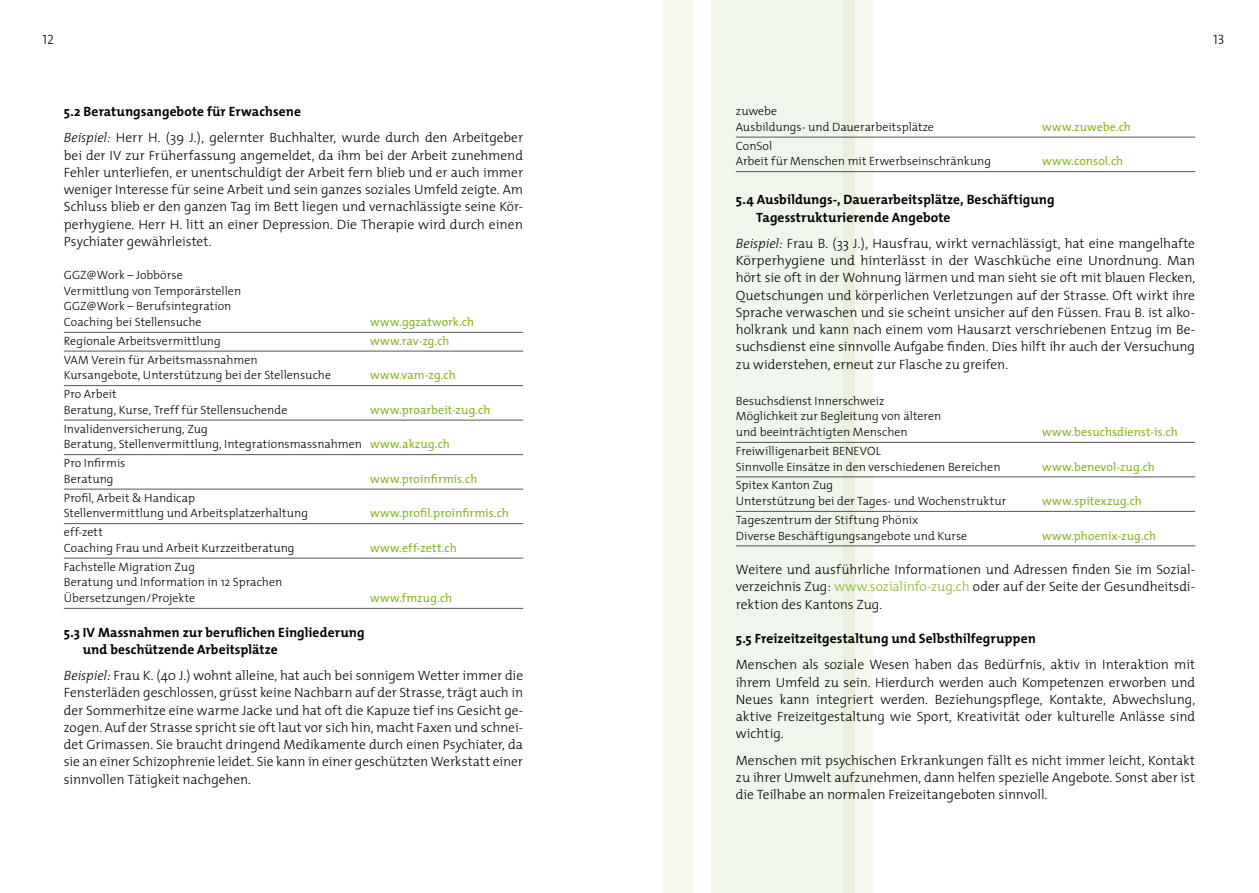
<style>
.page{position:relative;width:1259px;height:893px;background:#fff}
.page>*{position:absolute;margin:0;border:0;box-sizing:border-box;transform-origin:0 0}
.t1{font:300 13.5px/17.2px "The Mix";color:#000;text-align:justify}
.t2{font:700 13.5px/17.2px "The Mix";letter-spacing:.005em;color:#000}
.t3{font:13.5px "The Mix Light Caps";color:#000}
.t4{font:300 12px/15.8px "The Mix";letter-spacing:.005em;color:#000}
.t5{font:12px "The Mix";letter-spacing:.005em;color:#86b622}
.t6{font:12px "The Mix";letter-spacing:.025em;color:#86b622}
.s1{font-weight:700}
.s2{font-style:italic}
.s3{font-weight:400;color:#86b622}
.s4{color:#86b622}
</style>
<div class="page">
<div style="left:843px;top:0;width:30px;height:893px;background:#f7f9f0"></div>
<div style="left:711px;top:0;width:144px;height:893px;background:#f0f6ec"></div>
<div style="left:663px;top:0;width:30px;height:893px;background:#f7f9f0"></div>
<hr style="left:736px;top:137px;width:459px;height:1px;background:#565655">
<hr style="left:736px;top:171px;width:459px;height:1px;background:#565655">
<hr style="left:736px;top:442px;width:459px;height:1px;background:#565655">
<hr style="left:736px;top:477px;width:459px;height:1px;background:#565655">
<hr style="left:736px;top:511px;width:459px;height:1px;background:#565655">
<hr style="left:736px;top:546px;width:459px;height:1px;background:#565655">
<hr style="left:64px;top:332px;width:459px;height:1px;background:#565655">
<hr style="left:64px;top:351px;width:459px;height:1px;background:#565655">
<hr style="left:64px;top:385px;width:459px;height:1px;background:#565655">
<hr style="left:64px;top:420px;width:459px;height:1px;background:#565655">
<hr style="left:64px;top:454px;width:459px;height:1px;background:#565655">
<hr style="left:64px;top:489px;width:459px;height:1px;background:#565655">
<hr style="left:64px;top:523px;width:459px;height:1px;background:#565655">
<hr style="left:64px;top:558px;width:459px;height:1px;background:#565655">
<hr style="left:64px;top:608px;width:459px;height:1px;background:#565655">
<p class="t3" style="left:43px;top:28px;width:13px">12</p>
<p class="t3" style="left:1213px;top:28px;width:13px">13</p>
<p class="t1" style="left:64px;top:98px;width:461px;line-height:26.2px"><span class="s1">5.2 Beratungsangebote für Erwachsene<br></span><span class="s2">Beispiel:</span> Herr H. (39 J.), gelernter Buchhalter, wurde durch den Arbeitgeber</p>
<p class="t1" style="left:64px;top:146px;width:461px">bei der IV zur Früherfassung angemeldet, da ihm bei der Arbeit zunehmend Fehler unterliefen, er unentschuldigt der Arbeit fern blieb und er auch immer weniger Interesse für seine Arbeit und sein ganzes soziales Umfeld zeigte. Am Schluss blieb er den ganzen Tag im Bett liegen und vernachlässigte seine Kör&shy;perhygiene. Herr H. litt an einer Depression. Die Therapie wird durch einen Psychiater gewährleistet.</p>
<p class="t4" style="left:64px;top:267px;width:179px">GGZ@Work – Jobbörse<br>Vermittlung von Temporärstellen<br>GGZ@Work – Berufsintegration<br>Coaching bei Stellensuche</p>
<p class="t5" style="left:370px;top:312px;width:105px">www.ggzatwork.ch</p>
<p class="t4" style="left:64px;top:332px;width:158px">Regionale Arbeitsvermittlung</p>
<p class="t5" style="left:370px;top:331px;width:81px">www.rav-zg.ch</p>
<p class="t4" style="left:64px;top:351px;width:269px">VAM Verein für Arbeitsmassnahmen<br>Kursangebote, Unterstützung bei der Stellensuche</p>
<p class="t5" style="left:370px;top:365px;width:87px">www.vam-zg.ch</p>
<p class="t4" style="left:64px;top:386px;width:225px">Pro Arbeit<br>Beratung, Kurse, Treff für Stellensuchende</p>
<p class="t5" style="left:370px;top:400px;width:122px">www.proarbeit-zug.ch</p>
<p class="t4" style="left:64px;top:420px;width:387px">Invalidenversicherung, Zug<br>Beratung, Stellenvermittlung, Integrationsmassnahmen <span class="s3">www.akzug.ch</span></p>
<p class="t4" style="left:64px;top:455px;width:63px">Pro Infirmis<br>Beratung</p>
<p class="t5" style="left:370px;top:469px;width:109px">www.proinfirmis.ch</p>
<p class="t4" style="left:64px;top:489px;width:246px">Profil, Arbeit &amp; Handicap<br>Stellenvermittlung und Arbeitsplatzerhaltung</p>
<p class="t4" style="left:64px;top:524px;width:232px">eff-zett<br>Coaching Frau und Arbeit Kurzzeitberatung</p>
<p class="t4" style="left:64px;top:558px;width:220px">Fachstelle Migration Zug<br>Beratung und Information in 12 Sprachen<br>Übersetzungen/Projekte</p>
<p class="t5" style="left:370px;top:503px;width:140px">www.profil.proinfirmis.ch</p>
<p class="t6" style="left:370px;top:538px;width:88px">www.eff-zett.ch</p>
<p class="t5" style="left:370px;top:588px;width:84px">www.fmzug.ch</p>
<p class="t2" style="left:83px;top:623px;width:283px;text-indent:-19px">5.3 IV Massnahmen zur beruflichen Eingliederung und beschützende Arbeitsplätze</p>
<p class="t1" style="left:64px;top:666px;width:461px"><span class="s2">Beispiel:</span> Frau K. (40 J.) wohnt alleine, hat auch bei sonnigem Wetter immer die Fensterläden geschlossen, grüsst keine Nachbarn auf der Strasse, trägt auch in der Sommerhitze eine warme Jacke und hat oft die Kapuze tief ins Gesicht ge&shy;zogen. Auf der Strasse spricht sie oft laut vor sich hin, macht Faxen und schnei&shy;det Grimassen. Sie braucht dringend Medikamente durch einen Psychiater, da sie an einer Schizophrenie leidet. Sie kann in einer geschützten Werkstatt einer sinnvollen Tätigkeit nachgehen.</p>
<p class="t4" style="left:736px;top:103px;width:200px">zuwebe<br>Ausbildungs- und Dauerarbeitsplätze</p>
<p class="t5" style="left:1042px;top:117px;width:90px">www.zuwebe.ch</p>
<p class="t4" style="left:736px;top:137px;width:257px">ConSol<br>Arbeit für Menschen mit Erwerbseinschränkung</p>
<p class="t5" style="left:1042px;top:151px;width:83px">www.consol.ch</p>
<p class="t2" style="left:756px;top:191px;width:300px;text-indent:-20px">5.4 Ausbildungs-, Dauerarbeitsplätze, Beschäftigung<br>Tagesstrukturierende Angebote</p>
<p class="t1" style="left:736px;top:234px;width:461px"><span class="s2">Beispiel:</span> Frau B. (33 J.), Hausfrau, wirkt vernachlässigt, hat eine mangelhafte Körperhygiene und hinterlässt in der Waschküche eine Unordnung. Man hört sie oft in der Wohnung lärmen und man sieht sie oft mit blauen Flecken, Quetschungen und körperlichen Verletzungen auf der Strasse. Oft wirkt ihre Sprache verwaschen und sie scheint unsicher auf den Füssen. Frau B. ist alko&shy;holkrank und kann nach einem vom Hausarzt verschriebenen Entzug im Be&shy;suchsdienst eine sinnvolle Aufgabe finden. Dies hilft ihr auch der Versuchung zu widerstehen, erneut zur Flasche zu greifen.</p>
<p class="t4" style="left:736px;top:392px;width:207px">Besuchsdienst Innerschweiz<br>Möglichkeit zur Begleitung von älteren und beeinträchtigten Menschen</p>
<p class="t5" style="left:1042px;top:422px;width:137px">www.besuchsdienst-is.ch</p>
<p class="t4" style="left:736px;top:443px;width:266px">Freiwilligenarbeit BENEVOL<br>Sinnvolle Einsätze in den verschiedenen Bereichen</p>
<p class="t4" style="left:736px;top:477px;width:272px">Spitex Kanton Zug<br>Unterstützung bei der Tages- und Wochenstruktur</p>
<p class="t5" style="left:1042px;top:457px;width:114px">www.benevol-zug.ch</p>
<p class="t5" style="left:1042px;top:491px;width:101px">www.spitexzug.ch</p>
<p class="t4" style="left:736px;top:511px;width:233px">Tageszentrum der Stiftung Phönix<br>Diverse Beschäftigungsangebote und Kurse</p>
<p class="t5" style="left:1042px;top:526px;width:115px">www.phoenix-zug.ch</p>
<p class="t1" style="left:736px;top:560px;width:461px">Weitere und ausführliche Informationen und Adressen finden Sie im Sozial&shy;verzeichnis Zug: <span class="s4">www.sozialinfo-zug.ch</span> oder auf der Seite der Gesundheitsdi&shy;rektion des Kantons Zug.</p>
<p class="t2" style="left:736px;top:630px;width:301px">5.5 Freizeitzeitgestaltung und Selbsthilfegruppen</p>
<p class="t1" style="left:736px;top:656px;width:461px">Menschen als soziale Wesen haben das Bedürfnis, aktiv in Interaktion mit ihrem Umfeld zu sein. Hierdurch werden auch Kompetenzen erworben und Neues kann integriert werden. Beziehungspflege, Kontakte, Abwechslung, aktive Freizeitgestaltung wie Sport, Kreativität oder kulturelle Anlässe sind wichtig.</p>
<p class="t1" style="left:736px;top:751px;width:461px">Menschen mit psychischen Erkrankungen fällt es nicht immer leicht, Kontakt zu ihrer Umwelt aufzunehmen, dann helfen spezielle Angebote. Sonst aber ist die Teilhabe an normalen Freizeitangeboten sinnvoll.</p>
</div>
